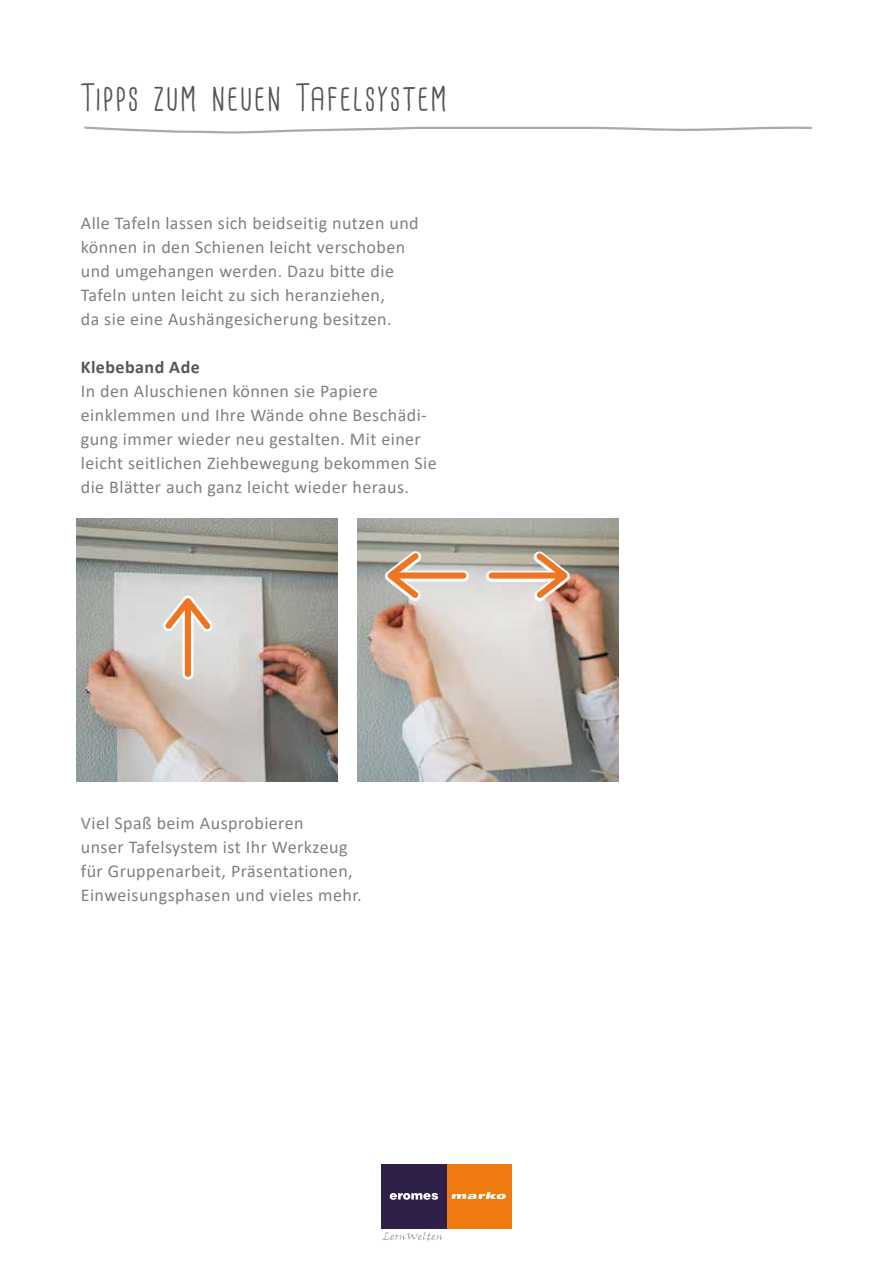
<style>
.page{position:relative;width:893px;height:1263px;background:#fff}
.page>*{position:absolute;margin:0;border:0;box-sizing:border-box;transform-origin:0 0}
.t1{font:37.5px "Cardenio Modern";letter-spacing:.055em;color:#54565a}
.t2{font:18px/24px "Calibri";letter-spacing:.025em;color:#7f8083}
.t3{font:700 18px "Calibri";letter-spacing:.025em;color:#54565a}
</style>
<div class="page">
<div style="left:446px;top:1164px;width:66px;height:65px;background:#ef7b10"></div>
<svg style="left:451px;top:1192px;width:55px;height:7px"></svg>
<div style="left:381px;top:1164px;width:65px;height:65px;background:#2f2049"></div>
<svg style="left:390px;top:1193px;width:48px;height:7px"></svg>
<svg style="left:382px;top:1232px;width:61px;height:8px"></svg>
<img style="left:77px;top:519px;width:260px;height:262px">
<svg style="left:182px;top:642px;width:11px;height:32px"></svg>
<div style="left:185px;top:607px;width:6px;height:67px;background:#ee7623"></div>
<svg style="left:153px;top:583px;width:70px;height:59px;background:#e1cfc3"></svg>
<img style="left:357px;top:519px;width:261px;height:262px">
<div style="left:491px;top:571px;width:67px;height:11px;background:#fff"></div>
<div style="left:492px;top:572px;width:66px;height:7px;background:#ee7623"></div>
<img style="left:524px;top:541px;width:58px;height:70px">
<div style="left:397px;top:571px;width:66px;height:11px;background:#fff"></div>
<div style="left:397px;top:572px;width:66px;height:7px;background:#ee7623"></div>
<svg style="left:372px;top:541px;width:59px;height:70px;background:#c2ae9c"></svg>
<svg style="left:84px;top:126px;width:728px;height:8px"></svg>
<h1 class="t1" style="left:81px;top:76px;width:368px">Tipps zum neuen Tafelsystem</h1>
<p class="t2" style="left:81px;top:211px;width:339px">Alle Tafeln lassen sich beidseitig nutzen und können in den Schienen leicht verschoben und umgehangen werden. Dazu bitte die Tafeln unten leicht zu sich heranziehen,<br>da sie eine Aushängesicherung besitzen.</p>
<p class="t3" style="left:81px;top:355px;width:121px">Klebeband Ade</p>
<p class="t2" style="left:81px;top:379px;width:357px">In den Aluschienen können sie Papiere einklemmen und Ihre Wände ohne Beschädi&shy;gung immer wieder neu gestalten. Mit einer leicht seitlichen Ziehbewegung bekommen Sie die Blätter auch ganz leicht wieder heraus.</p>
<p class="t2" style="left:81px;top:811px;width:282px">Viel Spaß beim Ausprobieren<br>unser Tafelsystem ist Ihr Werkzeug für Gruppenarbeit, Präsentationen, Einweisungsphasen und vieles mehr.</p>
</div>
